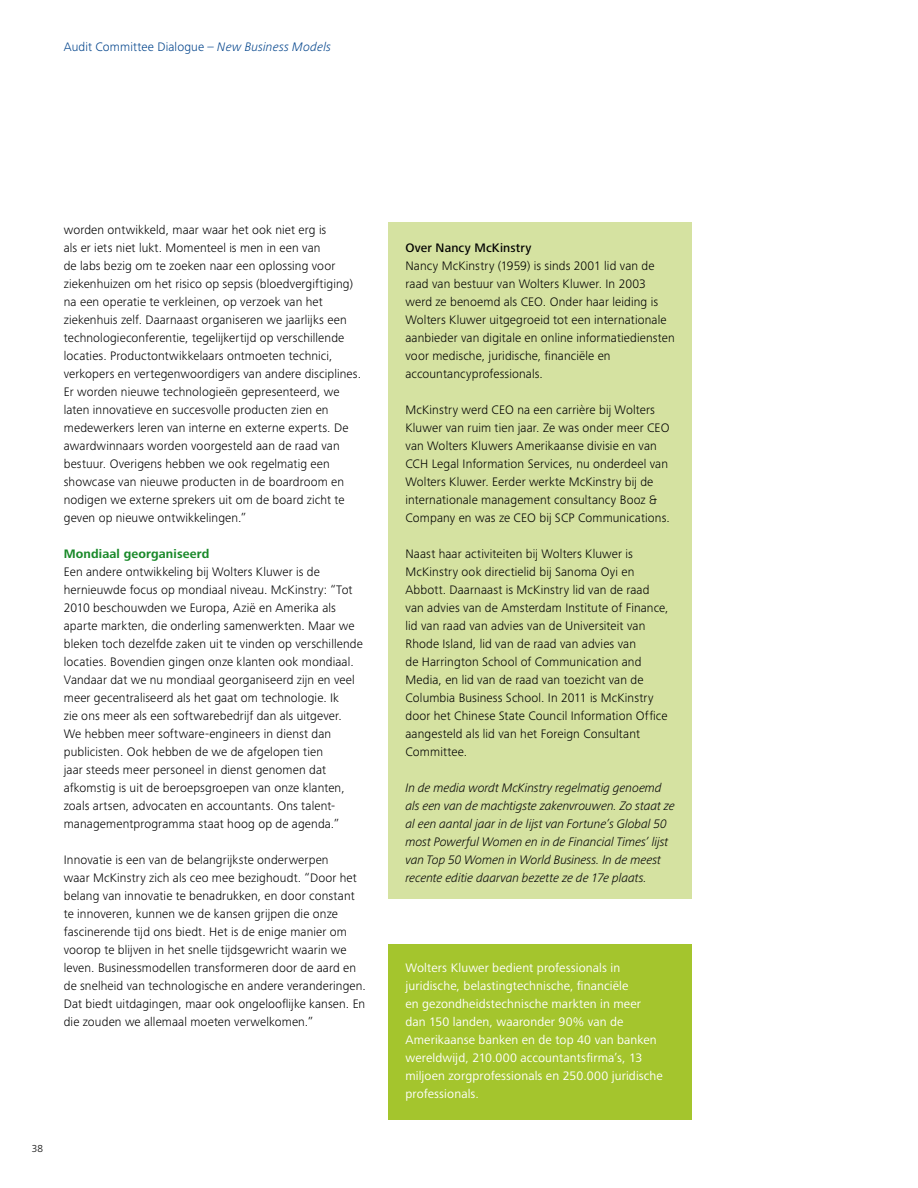
<style>
.page{position:relative;width:918px;height:1188px;background:#fff}
.page>*{position:absolute;margin:0;border:0;box-sizing:border-box;transform-origin:0 0}
.t1{font:300 12.75px/18px "Frutiger Next Pro";letter-spacing:.005em;color:#000}
.t2{font:12.75px/18px "Frutiger Next Pro";letter-spacing:.01em;color:#fff}
.t3{font:italic 300 12.75px/18px "Frutiger Next Pro";letter-spacing:-.01em;color:#000}
.t4{font:300 12.75px "Frutiger Next Pro";letter-spacing:.005em;color:#00438b}
.t5{font:700 12.75px "Frutiger Next Pro";letter-spacing:.01em;color:#198929}
.t6{font:500 12.75px "Frutiger Next Pro";letter-spacing:.015em;color:#000}
.t7{font:300 10.5px "Frutiger Next Pro";color:#000}
.s1{font-style:italic}
</style>
<div class="page">
<div style="left:388px;top:223px;width:304px;height:676px;background:#d5e2a1"></div>
<div style="left:388px;top:945px;width:304px;height:175px;background:#a4c52d"></div>
<p class="t4" style="left:64px;top:40px;width:269px">Audit Committee Dialogue – <span class="s1">New Business Models</span></p>
<p class="t1" style="left:64px;top:221px;width:299px">worden ontwikkeld, maar waar het ook niet erg is<br>als er iets niet lukt. Momenteel is men in een van<br>de labs bezig om te zoeken naar een oplossing voor ziekenhuizen om het risico op sepsis (bloedvergiftiging) na een operatie te verkleinen, op verzoek van het ziekenhuis zelf. Daarnaast organiseren we jaarlijks een technologieconferentie, tegelijkertijd op verschillende locaties. Productontwikkelaars ontmoeten technici, verkopers en vertegenwoordigers van andere disciplines.<br>Er worden nieuwe technologieën gepresenteerd, we laten innovatieve en succesvolle producten zien en medewerkers leren van interne en externe experts. De awardwinnaars worden voorgesteld aan de raad van bestuur. Overigens hebben we ook regelmatig een showcase van nieuwe producten in de boardroom en nodigen we externe sprekers uit om de board zicht te geven op nieuwe ontwikkelingen.”</p>
<p class="t5" style="left:64px;top:547px;width:147px">Mondiaal georganiseerd</p>
<p class="t1" style="left:64px;top:563px;width:301px">Een andere ontwikkeling bij Wolters Kluwer is de hernieuwde focus op mondiaal niveau. McKinstry: “Tot 2010 beschouwden we Europa, Azië en Amerika als aparte markten, die onderling samenwerkten. Maar we bleken toch dezelfde zaken uit te vinden op verschillende locaties. Bovendien gingen onze klanten ook mondiaal.<br>Vandaar dat we nu mondiaal georganiseerd zijn en veel meer gecentraliseerd als het gaat om technologie. I k<br>zie ons meer als een softwarebedrijf dan als uitgever.<br>We hebben meer software-engineers in dienst dan publicisten. Ook hebben de we de afgelopen tien<br>jaar steeds meer personeel in dienst genomen dat afkomstig is uit de beroepsgroepen van onze klanten, zoals artsen, advocaten en accountants. Ons talent&shy;managementprogramma staat hoog op de agenda.”</p>
<p class="t1" style="left:64px;top:851px;width:304px">I nnovatie is een van de belangrijkste onderwerpen<br>waar McKinstry zich als ceo mee bezighoudt. “Door het belang van innovatie te benadrukken, en door constant te innoveren, kunnen we de kansen grijpen die onze fascinerende tijd ons biedt. Het is de enige manier om voorop te blijven in het snelle tijdsgewricht waarin we leven. Businessmodellen transformeren door de aard en de snelheid van technologische en andere veranderingen.<br>Dat biedt uitdagingen, maar ook ongelooflijke kansen. En die zouden we allemaal moeten verwelkomen.”</p>
<p class="t7" style="left:32px;top:1142px;width:13px">38</p>
<p class="t6" style="left:405px;top:240px;width:127px">Over Nancy McKinstry</p>
<p class="t1" style="left:405px;top:257px;width:271px">Nancy McKinstry (1959) is sinds 2001 lid van de raad van bestuur van Wolters Kluwer. I n 2003 werd ze benoemd als CEO. Onder haar leiding is Wolters Kluwer uitgegroeid tot een internationale aanbieder van digitale en online informatiediensten voor medische, juridische, financiële en accountancyprofessionals.</p>
<p class="t1" style="left:405px;top:401px;width:95px">McKinstry werd CEO</p>
<p class="t1" style="left:405px;top:401px;width:253px;text-indent:112px">na een carrière bij Wolters<br>Kluwer van ruim tien jaar. Ze was onder meer CEO van Wolters Kluwers Amerikaanse divisie en van<br>CCH</p>
<p class="t1" style="left:405px;top:455px;width:264px;text-indent:26px">Legal I nformation Services, nu onderdeel van Wolters Kluwer. Eerder werkte McKinstry bij de internationale management consultancy Booz &amp; Company en was ze CEO</p>
<p class="t1" style="left:539px;top:509px;width:132px">bij SCP Communications.</p>
<p class="t1" style="left:405px;top:545px;width:265px">Naast haar activiteiten bij Wolters Kluwer is McKinstry ook directielid bij Sanoma Oyi en Abbott. Daarnaast is McKinstry lid van de raad van advies van de Amsterdam I nstitute of Finance, lid van raad van advies van de Universiteit van Rhode Island, lid van de raad van advies van<br>de Harrington School of Communication and Media, en lid van de raad van toezicht van de Columbia Business School. I n 2011 is McKinstry door het Chinese State Council I nformation Office aangesteld als lid van het Foreign Consultant Committee.</p>
<p class="t3" style="left:405px;top:779px;width:271px">In de media wordt McKinstry regelmatig genoemd als een van de machtigste zakenvrouwen. Zo staat ze al een aantal jaar in de lijst van Fortune’s Global 50 most Powerful Women en in de Financial Times’ lijst van Top 50 Women in World Business. In de meest recente editie daarvan bezette ze de 17e plaats.</p>
<p class="t2" style="left:405px;top:959px;width:259px">Wolters Kluwer bedient professionals in juridische, belastingtechnische, financiële<br>en gezondheidstechnische markten in meer dan 150 landen, waaronder 90% van de Amerikaanse banken en de top 40 van banken wereldwijd, 210.000 accountantsfirma’s, 13 miljoen zorgprofessionals en 250.000 juridische professionals.</p>
</div>
